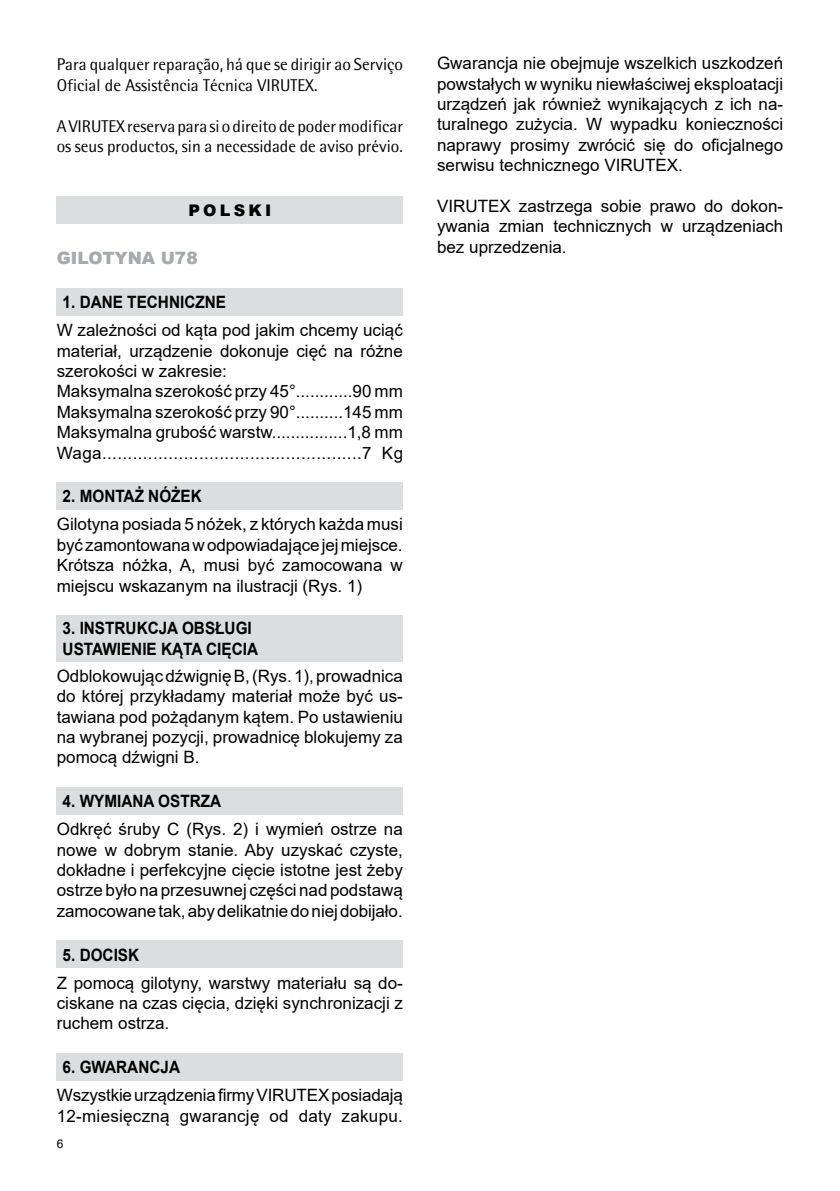
<style>
.page{position:relative;width:840px;height:1191px;background:#fff}
.page>*{position:absolute;margin:0;border:0;box-sizing:border-box;transform-origin:0 0}
.t1{font:17px/20.4px "Arial";color:#000;text-align:justify}
.t2{font:17px/20.4px "Rotis Semi Sans";color:#000}
.t3{font:700 17px/20.6px "Arial";color:#000;scale:.9 1}
.t4{font:900 17px "Arial";color:#a7a9ac}
.t5{font:900 16px "Arial";letter-spacing:.2em;color:#000}
.t6{font:12px "Arial";color:#000}
</style>
<div class="page">
<div style="left:57px;top:196px;width:345px;height:28px;background:#dcddde"></div>
<div style="left:57px;top:288px;width:345px;height:28px;background:#dcddde"></div>
<div style="left:57px;top:482px;width:345px;height:28px;background:#dcddde"></div>
<div style="left:57px;top:615px;width:345px;height:46px;background:#dcddde"></div>
<div style="left:57px;top:787px;width:345px;height:27px;background:#dcddde"></div>
<div style="left:57px;top:940px;width:345px;height:28px;background:#dcddde"></div>
<div style="left:57px;top:1053px;width:345px;height:27px;background:#dcddde"></div>
<p class="t2" style="left:57px;top:54px;width:347px">Para qualquer reparação, há que se dirigir ao Serviço<br>Oficial de Assistência Técnica VIRUTEX.</p>
<p class="t2" style="left:57px;top:115px;width:347px">A VIRUTEX reserva para si o direito de poder modificar os seus productos, sin a necessidade de aviso prévio.</p>
<p class="t5" style="left:188px;top:198px;width:84px">РOLSKI</p>
<p class="t4" style="left:57px;top:246px;width:142px">GILOTYNA U78</p>
<p class="t3" style="left:63px;top:292px;width:183px">1. DANE TECHNICZNE</p>
<p class="t1" style="left:57px;top:320px;width:347px;text-align:left">W zależności od kąta pod jakim chcemy uciąć materiał, urządzenie dokonuje cięć na różne szerokości w zakresie:<br>Maksymalna szerokość przy 45°............90 mm Maksymalna szerokość przy 90°..........145 mm Maksymalna grubość warstw................1,8 mm Waga...................................................7 Kg</p>
<p class="t3" style="left:63px;top:486px;width:156px">2. MONTAŻ NÓŻEK</p>
<p class="t1" style="left:57px;top:514px;width:347px">Gilotyna posiada 5 nóżek, z których każda musi być zamontowana w odpowiadające jej miejsce.<br>Krótsza nóżka, A, musi być zamocowana w miejscu wskazanym na ilustracji (Rys. 1)</p>
<p class="t3" style="left:63px;top:618px;width:218px">3. INSTRUKCJA OBSŁUGI<br>USTAWIENIE KĄTA CIĘCIA</p>
<p class="t1" style="left:57px;top:665px;width:347px">Odblokowując dźwignię B, (Rys. 1), prowadnica do której przykładamy materiał może być us&shy;tawiana pod pożądanym kątem. Po ustawieniu na wybranej pozycji, prowadnicę blokujemy za pomocą dźwigni B.</p>
<p class="t3" style="left:63px;top:791px;width:177px">4. WYMIANA OSTRZA</p>
<p class="t1" style="left:57px;top:819px;width:347px">Odkręć śruby C (Rys. 2) i wymień ostrze na nowe w dobrym stanie. Aby uzyskać czyste, dokładne i perfekcyjne cięcie istotne jest żeby ostrze było na przesuwnej części nad podstawą zamocowane tak, aby delikatnie do niej dobijało.</p>
<p class="t3" style="left:63px;top:944px;width:87px">5. DOCISK</p>
<p class="t1" style="left:57px;top:972px;width:347px">Z pomocą gilotyny, warstwy materiału są do&shy;ciskane na czas cięcia, dzięki synchronizacji z ruchem ostrza.</p>
<p class="t3" style="left:63px;top:1057px;width:132px">6. GWARANCJA</p>
<p class="t1" style="left:57px;top:1084px;width:347px">Wszystkie urządzenia firmy VIRUTEX posiadają<br>12-miesięczną gwarancję od daty zakupu.</p>
<p class="t6" style="left:57px;top:1135px;width:8px">6</p>
<p class="t1" style="left:437px;top:53px;width:347px">Gwarancja nie obejmuje wszelkich uszkodzeń powstałych w wyniku niewłaściwej eksploatacji urządzeń jak również wynikających z ich na&shy;turalnego zużycia. W wypadku konieczności naprawy prosimy zwrócić się do oficjalnego serwisu technicznego VIRUTEX.</p>
<p class="t1" style="left:437px;top:196px;width:347px">VIRUTEX zastrzega sobie prawo do dokon&shy;ywania zmian technicznych w urządzeniach bez uprzedzenia.</p>
</div>
